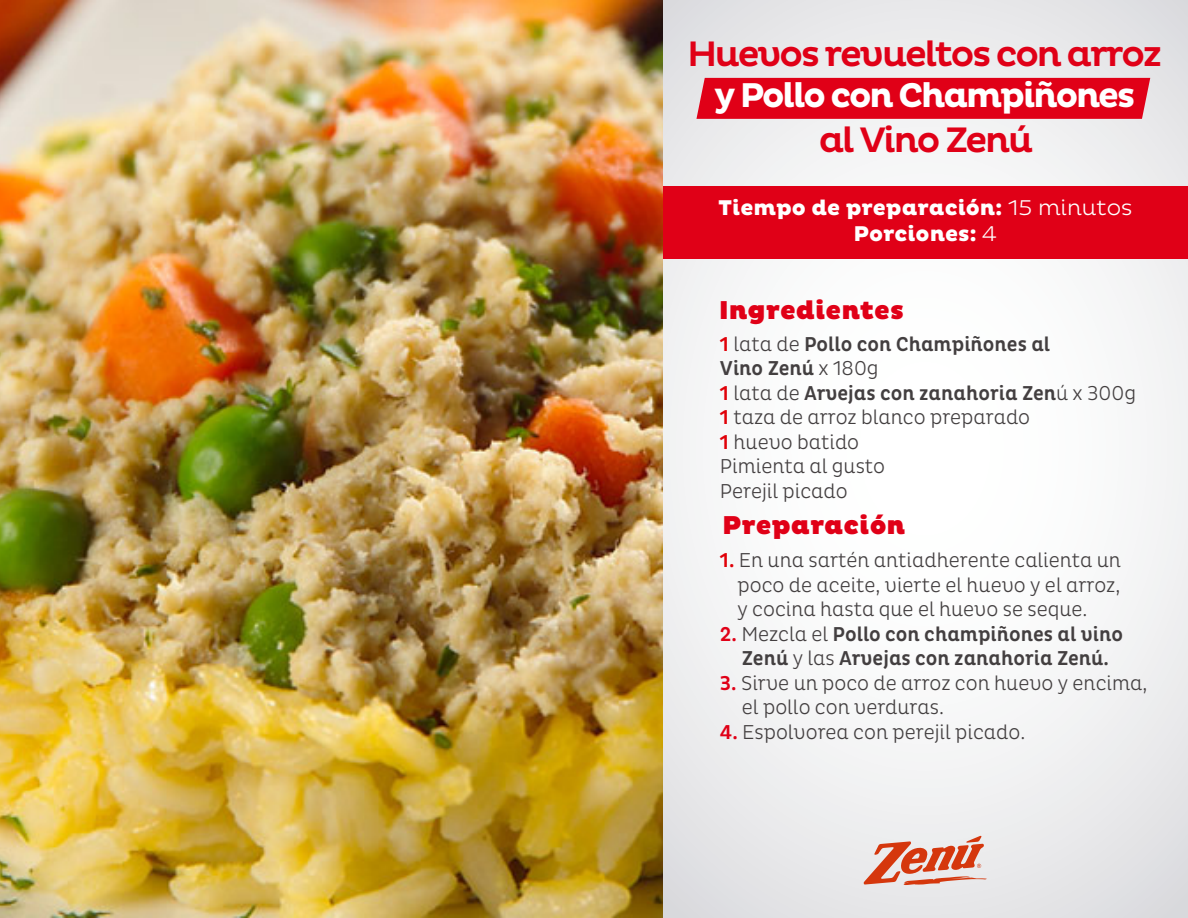
<style>
.page{position:relative;width:1188px;height:918px;background:#fff}
.page>*{position:absolute;margin:0;border:0;box-sizing:border-box;transform-origin:0 0}
.t1{font:500 36px "Pluto";letter-spacing:-.06em;color:#e00017}
.t2{font:700 34.95px "Pluto";letter-spacing:-.06em;color:#fff}
.t3{font:900 26.25px "Pluto";color:#e00017}
.t4{font:800 21.75px/25.8px "Pluto";color:#fff;text-align:center}
.t5{font:300 20.4px/24.6px "Pluto Cond";color:#433f40}
.t6{font:500 20.4px/24.6px "Pluto Cond";color:#433f40;text-align:center}
.s1{font-weight:300}
.s2{font-weight:500;color:#e00109}
.s3{font-weight:500}
.s4{color:#e00017}
.s5{font-weight:500;color:#e00017}
</style>
<div class="page">
<svg style="left:663px;top:0;width:525px;height:918px"></svg>
<div style="left:663px;top:186px;width:525px;height:72px;background:#e00017"></div>
<svg style="left:863px;top:835px;width:124px;height:50px;background:#e2a697"></svg>
<div style="left:696px;top:78px;width:454px;height:41px;background:#e00017"></div>
<img style="left:0;top:0;width:663px;height:918px">
<h1 class="t1" style="left:687px;top:33px;width:476px">Huevos revueltos con arroz</h1>
<h2 class="t2" style="left:714px;top:76px;width:422px">y Pollo con Champiñones</h2>
<h1 class="t1" style="left:819px;top:119px;width:216px">al Vino Zenú</h1>
<p class="t4" style="left:718px;top:196px;width:416px">Tiempo de preparación: <span class="s1">15 minutos<br></span>Porciones: <span class="s1">4</span></p>
<p class="t3" style="left:719px;top:295px;width:187px">Ingredientes</p>
<p class="t5" style="left:720px;top:332px;width:418px"><span class="s2">1</span> lata de <span class="s3">Pollo con Champiñones al<br>Vino Zenú</span> x 180g<br><span class="s2">1</span> lata de <span class="s3">Arvejas con zanahoria Zen</span>ú x 300g<br><span class="s2">1</span> taza de arroz blanco preparado<br><span class="s2">1</span> huevo batido<br>Pimienta al gusto<br>Perejil picado</p>
<p class="t3" style="left:722px;top:510px;width:185px">Preparación</p>
<p class="t5" style="left:738px;top:548px;width:385px;text-align:justify;text-indent:-18px"><span class="s2">1.</span> En una sartén antiadherente calienta un poco de aceite, vierte el huevo y el arroz, y cocina hasta que el huevo se seque.</p>
<p class="t6" style="left:720px;top:622px;width:405px"><span class="s4">2.</span> <span class="s1">Mezcla el</span> Pollo con champiñones al vino<br>Zenú <span class="s1">y las</span> Arvejas con zanahoria Zenú.</p>
<p class="t5" style="left:742px;top:671px;width:407px;text-indent:-22px"><span class="s5">3.</span> Sirve un poco de arroz con huevo y encima, el pollo con verduras.</p>
<p class="t5" style="left:720px;top:720px;width:307px"><span class="s5">4.</span> Espolvorea con perejil picado.</p>
</div>
